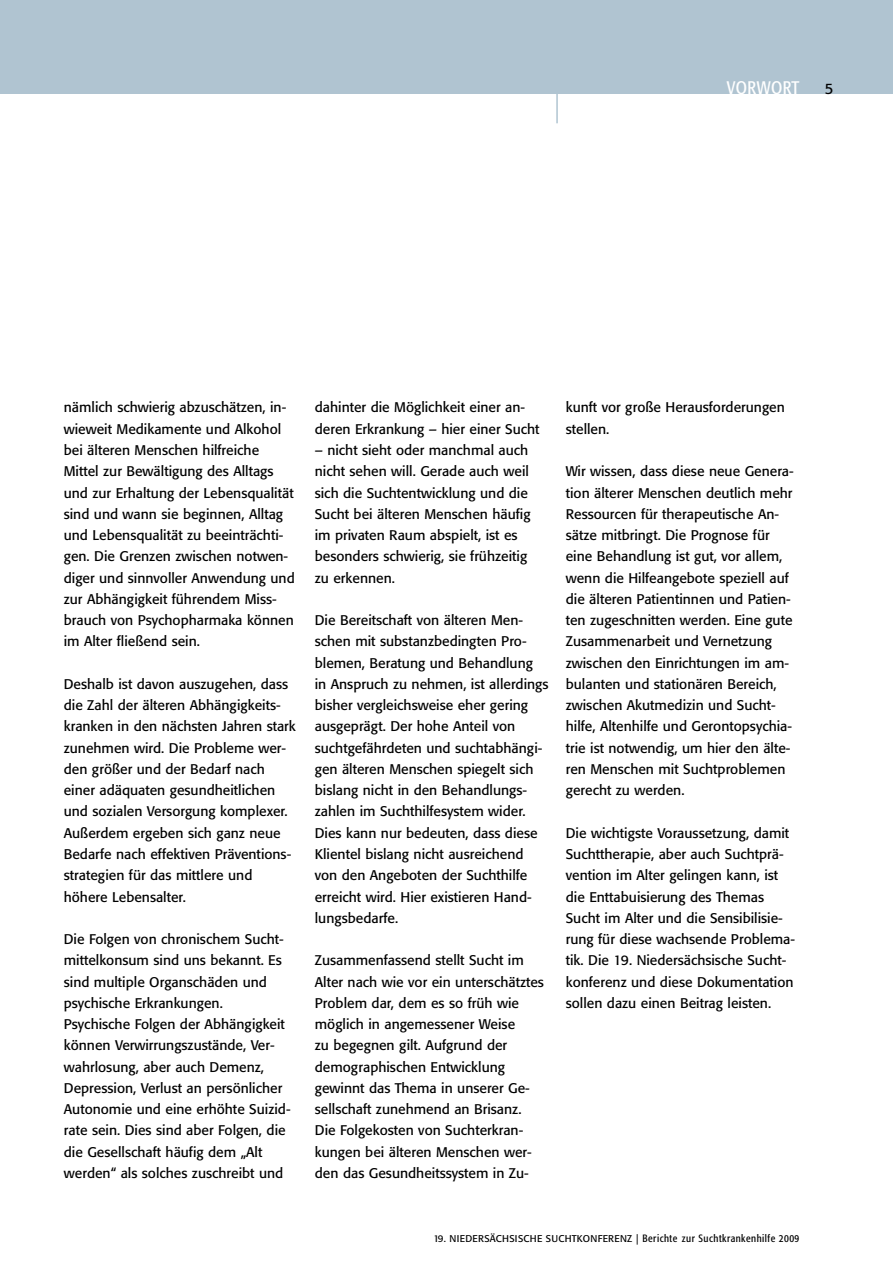
<style>
.page{position:relative;width:893px;height:1263px;background:#fff}
.page>*{position:absolute;margin:0;border:0;box-sizing:border-box;transform-origin:0 0}
.t1{font:condensed 18px "Formata";letter-spacing:.025em;color:#fff}
.t2{font:15px "Formata";color:#000}
.t3{font:13.8px/21.3px "Formata";color:#000}
.t4{font:9.75px "Formata";letter-spacing:.025em;color:#000}
.s1{font-size:10.5px}
.s2{font-stretch:condensed;font-size:10.5px}
</style>
<div class="page">
<div style="left:0;top:0;width:893px;height:94px;background:#b0c4d1"></div>
<hr style="left:556px;top:94px;width:2px;height:29px;background:#b0c4d1">
<h1 class="t1" style="left:727px;top:80px;width:74px">VORWORT</h1>
<p class="t2" style="left:825px;top:82px;width:10px">5</p>
<p class="t3" style="left:64px;top:398px;width:233px">nämlich schwierig abzuschätzen, in&shy;wieweit Medikamente und Alkohol bei älteren Menschen hilfreiche Mittel zur Bewältigung des Alltags und zur Erhaltung der Lebensqualität sind und wann sie beginnen, Alltag und Lebensqualität zu beeinträchti&shy;gen. Die Grenzen zwischen notwen&shy;diger und sinnvoller Anwendung und zur Abhängigkeit führendem Miss&shy;brauch von Psychopharmaka können im Alter fließend sein.</p>
<p class="t3" style="left:64px;top:674px;width:234px">Deshalb ist davon auszugehen, dass die Zahl der älteren Abhängigkeits&shy;kranken in den nächsten Jahren stark zunehmen wird. Die Probleme wer&shy;den größer und der Bedarf nach einer adäquaten gesundheitlichen und sozialen Versorgung komplexer.<br>Außerdem ergeben sich ganz neue Bedarfe nach effektiven Präventions&shy;strategien für das mittlere und höhere Lebensalter.</p>
<p class="t3" style="left:64px;top:930px;width:228px">Die Folgen von chronischem Sucht&shy;mittelkonsum sind uns bekannt. Es sind multiple Organschäden und psychische Erkrankungen.<br>Psychische Folgen der Abhängigkeit können Verwirrungszustände, Ver&shy;wahrlosung, aber auch Demenz, Depression, Verlust an persönlicher Autonomie und eine erhöhte Suizid&shy;rate sein. Dies sind aber Folgen, die die Gesellschaft häufig dem „Alt werden“ als solches zuschreibt und</p>
<p class="t3" style="left:315px;top:398px;width:226px">dahinter die Möglichkeit einer an&shy;deren Erkrankung – hier einer Sucht</p>
<p class="t3" style="left:315px;top:441px;width:217px">– nicht sieht oder manchmal auch nicht sehen will. Gerade auch weil sich die Suchtentwicklung und die<br>Sucht bei älteren Menschen häufig im privaten Raum abspielt, ist es besonders schwierig, sie frühzeitig zu erkennen.</p>
<p class="t3" style="left:315px;top:611px;width:235px">Die Bereitschaft von älteren Men&shy;schen mit substanzbedingten Pro&shy;blemen, Beratung und Behandlung<br>in Anspruch zu nehmen, ist allerdings bisher vergleichsweise eher gering ausgeprägt. Der hohe Anteil von suchtgefährdeten und suchtabhängi&shy;gen älteren Menschen spiegelt sich bislang nicht in den Behandlungs&shy;zahlen im Suchthilfesystem wider.<br>Dies kann nur bedeuten, dass diese Klientel bislang nicht ausreichend von den Angeboten der Suchthilfe erreicht wird. Hier existieren Hand&shy;lungsbedarfe.</p>
<p class="t3" style="left:315px;top:951px;width:231px">Zusammenfassend stellt Sucht im<br>Alter nach wie vor ein unterschätztes<br>Problem dar, dem es so früh wie möglich in angemessener Weise<br>zu begegnen gilt. Aufgrund der demographischen Entwicklung gewinnt das Thema in unserer Ge&shy;sellschaft zunehmend an Brisanz.<br>Die Folgekosten von Suchterkran&shy;kungen bei älteren Menschen wer&shy;den das Gesundheitssystem in Zu-</p>
<p class="t3" style="left:566px;top:398px;width:221px">kunft vor große Herausforderungen stellen.</p>
<p class="t3" style="left:566px;top:462px;width:230px">Wir wissen, dass diese neue Genera&shy;tion älterer Menschen deutlich mehr Ressourcen für therapeutische An&shy;sätze mitbringt. Die Prognose für eine Behandlung ist gut, vor allem, wenn die Hilfeangebote speziell auf die älteren Patientinnen und Patien&shy;ten zugeschnitten werden. Eine gute Zusammenarbeit und Vernetzung zwischen den Einrichtungen im am&shy;bulanten und stationären Bereich, zwischen Akutmedizin und Sucht&shy;hilfe, Altenhilfe und Gerontopsychia&shy;trie ist notwendig, um hier den älte&shy;ren Menschen mit Suchtproblemen gerecht zu werden.</p>
<p class="t3" style="left:566px;top:823px;width:231px">Die wichtigste Voraussetzung, damit Suchttherapie, aber auch Suchtprä&shy;vention im Alter gelingen kann, ist die Enttabuisierung des Themas Sucht im Alter und die Sensibilisie&shy;rung für diese wachsende Problema&shy;tik. Die 19. Niedersächsische Sucht&shy;konferenz und diese Dokumentation sollen dazu einen Beitrag leisten.</p>
<p class="t4" style="left:433px;top:1234px;width:368px">19. NIEDERSÄCHSISCHE SUCHTKONFERENZ <span class="s1">|</span> <span class="s2">Berichte zur Suchtkrankenhilfe 2009</span></p>
</div>
